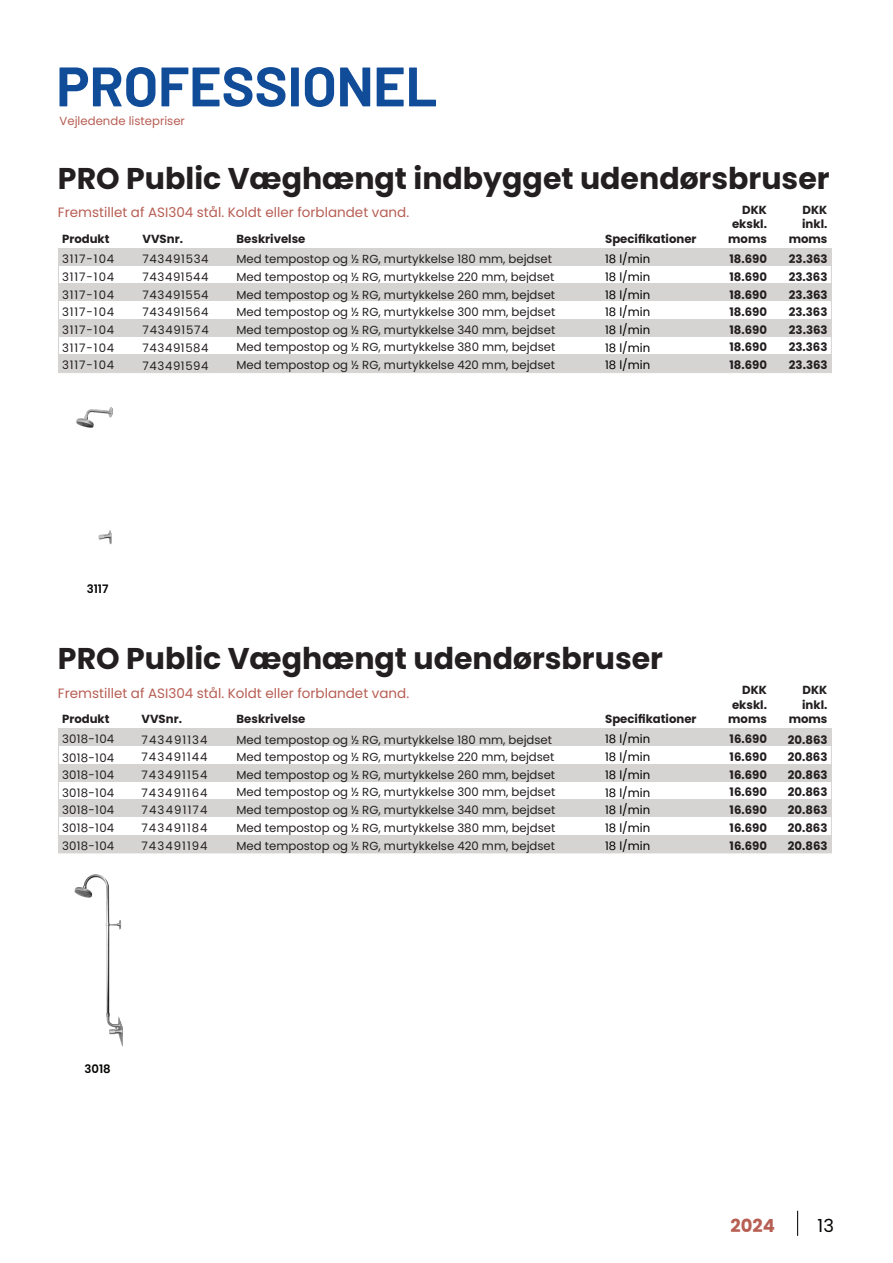
<style>
.page{position:relative;width:893px;height:1263px;background:#fff}
.page>*{position:absolute;margin:0;border:0;box-sizing:border-box;transform-origin:0 0}
.Rubrik_2{font:700 55.5px "Barlow";color:#114c99}
.Under_rubrik{font:700 30px "Poppins";color:#231f20}
.t1{font:700 18px "Poppins";color:#b85f54}
.t2{font:18px "Poppins";color:#040503}
.Mellem_rubrik{font:13.5px "Poppins";color:#b75e54}
.Brød{font:11.7px "Poppins";color:#231f20}
.Brød-2{font:700 11.7px "Poppins";color:#231f20}
.Mellem_rubrik-2{font:700 11.7px/14.7px "Poppins";color:#231f20;text-align:right}
.Brød-3{font:11.7px "Poppins";color:#000}
.Brød-4{font:11.7px "Poppins";letter-spacing:.09em;color:#231f20}
.Brød-5{font:11.7px "Poppins";letter-spacing:.05em;color:#231f20}
.Mellem_rubrik-3{font:11.7px "Poppins";color:#b75e54}
.Brød-6{font:11.7px "Poppins";letter-spacing:.095em;color:#231f20}
.Brød-7{font:11.7px "Poppins";letter-spacing:.1em;color:#231f20}
.Brød-8{font:11.7px "Poppins";letter-spacing:.055em;color:#231f20}
.Brød-9{font:11.7px "Poppins";letter-spacing:.065em;color:#231f20}
.Produkt_nr{font:600 11.7px "Poppins";color:#040503}
</style>
<div class="page">
<svg style="left:797px;top:1211px;width:1px;height:25px"></svg>
<img style="left:74px;top:874px;width:49px;height:173px">
<div style="left:58px;top:248px;width:774px;height:18px;background:#d5d4d3"></div>
<div style="left:58px;top:248px;width:774px;height:125px;border:1px solid #d5d4d3"></div>
<div style="left:58px;top:283px;width:774px;height:18px;background:#d5d4d3"></div>
<div style="left:58px;top:319px;width:774px;height:18px;background:#d5d4d3"></div>
<div style="left:58px;top:354px;width:774px;height:18px;background:#d5d4d3"></div>
<img style="left:76px;top:407px;width:37px;height:21px">
<div style="left:58px;top:728px;width:774px;height:18px;background:#d5d4d3"></div>
<div style="left:58px;top:728px;width:774px;height:125px;border:1px solid #d5d4d3"></div>
<div style="left:58px;top:764px;width:774px;height:17px;background:#d5d4d3"></div>
<div style="left:58px;top:799px;width:774px;height:18px;background:#d5d4d3"></div>
<div style="left:58px;top:835px;width:774px;height:17px;background:#d5d4d3"></div>
<img style="left:98px;top:530px;width:14px;height:15px">
<p class="Rubrik_2" style="left:56px;top:45px;width:383px">PROFESSIONEL</p>
<p class="Mellem_rubrik-3" style="left:60px;top:114px;width:127px">Vejledende listepriser</p>
<p class="Under_rubrik" style="left:58px;top:161px;width:773px">PRO Public Væghængt indbygget udendørsbruser</p>
<p class="Mellem_rubrik" style="left:58px;top:205px;width:353px">Fremstillet af ASI304 stål. Koldt eller forblandet vand.</p>
<p class="Brød" style="left:62px;top:252px;width:54px">3117-104</p>
<p class="Brød" style="left:62px;top:270px;width:54px">3117-104</p>
<p class="Mellem_rubrik-2" style="left:728px;top:202px;width:40px">DKK ekskl. moms</p>
<p class="Mellem_rubrik-2" style="left:789px;top:202px;width:40px">DKK inkl. moms</p>
<p class="Mellem_rubrik-2" style="left:62px;top:231px;width:49px">Produkt</p>
<p class="Mellem_rubrik-2" style="left:143px;top:231px;width:42px">VVSnr.</p>
<p class="Mellem_rubrik-2" style="left:237px;top:231px;width:70px">Beskrivelse</p>
<p class="Mellem_rubrik-2" style="left:605px;top:231px;width:93px">Specifikationer</p>
<p class="Brød-3" style="left:605px;top:252px;width:47px">18 l/min</p>
<p class="Brød-2" style="left:729px;top:252px;width:39px">18.690</p>
<p class="Brød-2" style="left:729px;top:270px;width:39px">18.690</p>
<p class="Brød-8" style="left:143px;top:252px;width:68px">743491534</p>
<p class="Brød-5" style="left:143px;top:270px;width:68px">743491544</p>
<p class="Brød-5" style="left:143px;top:288px;width:68px">743491554</p>
<p class="Brød-5" style="left:143px;top:305px;width:68px">743491564</p>
<p class="Brød-9" style="left:143px;top:323px;width:68px">743491574</p>
<p class="Brød-5" style="left:143px;top:341px;width:68px">743491584</p>
<p class="Brød-5" style="left:143px;top:359px;width:68px">743491594</p>
<p class="Brød" style="left:237px;top:252px;width:317px">Med tempostop og ½ RG, murtykkelse 180 mm, bejdset</p>
<p class="Brød" style="left:237px;top:270px;width:319px">Med tempostop og ½ RG, murtykkelse 220 mm, bejdset</p>
<p class="Brød-2" style="left:789px;top:252px;width:40px">23.363</p>
<p class="Brød-2" style="left:789px;top:270px;width:40px">23.363</p>
<p class="Brød-3" style="left:605px;top:270px;width:47px">18 l/min</p>
<p class="Brød-3" style="left:605px;top:288px;width:47px">18 l/min</p>
<p class="Brød-3" style="left:605px;top:305px;width:47px">18 l/min</p>
<p class="Brød-3" style="left:605px;top:323px;width:47px">18 l/min</p>
<p class="Brød-3" style="left:605px;top:341px;width:47px">18 l/min</p>
<p class="Brød-3" style="left:605px;top:358px;width:47px">18 l/min</p>
<p class="Brød" style="left:62px;top:288px;width:54px">3117-104</p>
<p class="Brød" style="left:237px;top:288px;width:320px">Med tempostop og ½ RG, murtykkelse 260 mm, bejdset</p>
<p class="Brød-2" style="left:729px;top:288px;width:39px">18.690</p>
<p class="Brød-2" style="left:789px;top:288px;width:40px">23.363</p>
<p class="Brød" style="left:62px;top:305px;width:54px">3117-104</p>
<p class="Brød" style="left:237px;top:305px;width:320px">Med tempostop og ½ RG, murtykkelse 300 mm, bejdset</p>
<p class="Brød-2" style="left:729px;top:305px;width:39px">18.690</p>
<p class="Brød-2" style="left:789px;top:305px;width:40px">23.363</p>
<p class="Brød" style="left:62px;top:323px;width:54px">3117-104</p>
<p class="Brød" style="left:237px;top:323px;width:320px">Med tempostop og ½ RG, murtykkelse 340 mm, bejdset</p>
<p class="Brød-2" style="left:729px;top:323px;width:39px">18.690</p>
<p class="Brød-2" style="left:789px;top:323px;width:40px">23.363</p>
<p class="Brød" style="left:62px;top:341px;width:54px">3117-104</p>
<p class="Brød" style="left:237px;top:340px;width:320px">Med tempostop og ½ RG, murtykkelse 380 mm, bejdset</p>
<p class="Brød-2" style="left:729px;top:340px;width:39px">18.690</p>
<p class="Brød-2" style="left:789px;top:340px;width:40px">23.363</p>
<p class="Brød" style="left:62px;top:358px;width:54px">3117-104</p>
<p class="Brød" style="left:237px;top:358px;width:320px">Med tempostop og ½ RG, murtykkelse 420 mm, bejdset</p>
<p class="Brød-2" style="left:729px;top:358px;width:39px">18.690</p>
<p class="Brød-2" style="left:789px;top:358px;width:40px">23.363</p>
<p class="Produkt_nr" style="left:87px;top:582px;width:23px">3117</p>
<p class="Under_rubrik" style="left:58px;top:641px;width:607px">PRO Public Væghængt udendørsbruser</p>
<p class="Mellem_rubrik" style="left:58px;top:685px;width:353px">Fremstillet af ASI304 stål. Koldt eller forblandet vand.</p>
<p class="Brød" style="left:62px;top:732px;width:54px">3018-104</p>
<p class="Brød" style="left:62px;top:751px;width:54px">3018-104</p>
<p class="Mellem_rubrik-2" style="left:728px;top:683px;width:40px">DKK ekskl. moms</p>
<p class="Mellem_rubrik-2" style="left:789px;top:683px;width:40px">DKK inkl. moms</p>
<p class="Mellem_rubrik-2" style="left:62px;top:711px;width:49px">Produkt</p>
<p class="Mellem_rubrik-2" style="left:142px;top:711px;width:42px">VVSnr.</p>
<p class="Mellem_rubrik-2" style="left:237px;top:711px;width:70px">Beskrivelse</p>
<p class="Mellem_rubrik-2" style="left:605px;top:712px;width:93px">Specifikationer</p>
<p class="Brød-3" style="left:605px;top:732px;width:47px">18 l/min</p>
<p class="Brød-2" style="left:730px;top:732px;width:39px">16.690</p>
<p class="Brød-2" style="left:730px;top:750px;width:39px">16.690</p>
<p class="Brød" style="left:237px;top:733px;width:317px">Med tempostop og ½ RG, murtykkelse 180 mm, bejdset</p>
<p class="Brød" style="left:237px;top:750px;width:319px">Med tempostop og ½ RG, murtykkelse 220 mm, bejdset</p>
<p class="Brød-2" style="left:788px;top:733px;width:41px">20.863</p>
<p class="Brød-2" style="left:788px;top:750px;width:41px">20.863</p>
<p class="Brød-6" style="left:142px;top:733px;width:68px">743491134</p>
<p class="Brød-4" style="left:142px;top:750px;width:68px">743491144</p>
<p class="Brød-4" style="left:142px;top:768px;width:68px">743491154</p>
<p class="Brød-4" style="left:142px;top:786px;width:68px">743491164</p>
<p class="Brød-7" style="left:142px;top:803px;width:68px">743491174</p>
<p class="Brød-4" style="left:142px;top:821px;width:68px">743491184</p>
<p class="Brød-4" style="left:142px;top:839px;width:68px">743491194</p>
<p class="Brød-3" style="left:605px;top:750px;width:47px">18 l/min</p>
<p class="Brød-3" style="left:605px;top:768px;width:47px">18 l/min</p>
<p class="Brød-3" style="left:605px;top:786px;width:47px">18 l/min</p>
<p class="Brød-3" style="left:605px;top:803px;width:47px">18 l/min</p>
<p class="Brød-3" style="left:605px;top:821px;width:47px">18 l/min</p>
<p class="Brød-3" style="left:605px;top:839px;width:47px">18 l/min</p>
<p class="Brød" style="left:62px;top:768px;width:54px">3018-104</p>
<p class="Brød" style="left:237px;top:768px;width:320px">Med tempostop og ½ RG, murtykkelse 260 mm, bejdset</p>
<p class="Brød-2" style="left:730px;top:768px;width:39px">16.690</p>
<p class="Brød-2" style="left:788px;top:768px;width:41px">20.863</p>
<p class="Brød" style="left:62px;top:786px;width:54px">3018-104</p>
<p class="Brød" style="left:237px;top:785px;width:320px">Med tempostop og ½ RG, murtykkelse 300 mm, bejdset</p>
<p class="Brød-2" style="left:730px;top:785px;width:39px">16.690</p>
<p class="Brød-2" style="left:788px;top:785px;width:41px">20.863</p>
<p class="Brød" style="left:62px;top:803px;width:54px">3018-104</p>
<p class="Brød" style="left:237px;top:803px;width:320px">Med tempostop og ½ RG, murtykkelse 340 mm, bejdset</p>
<p class="Brød-2" style="left:730px;top:803px;width:39px">16.690</p>
<p class="Brød-2" style="left:788px;top:803px;width:41px">20.863</p>
<p class="Brød" style="left:62px;top:821px;width:54px">3018-104</p>
<p class="Brød" style="left:237px;top:821px;width:320px">Med tempostop og ½ RG, murtykkelse 380 mm, bejdset</p>
<p class="Brød-2" style="left:730px;top:821px;width:39px">16.690</p>
<p class="Brød-2" style="left:788px;top:821px;width:41px">20.863</p>
<p class="Brød" style="left:62px;top:839px;width:54px">3018-104</p>
<p class="Brød" style="left:237px;top:839px;width:320px">Med tempostop og ½ RG, murtykkelse 420 mm, bejdset</p>
<p class="Brød-2" style="left:730px;top:839px;width:39px">16.690</p>
<p class="Brød-2" style="left:788px;top:839px;width:41px">20.863</p>
<p class="Produkt_nr" style="left:84px;top:1062px;width:28px">3018</p>
<h3 class="t1" style="left:731px;top:1215px;width:46px">2024</h3>
<h3 class="t2" style="left:818px;top:1215px;width:18px">13</h3>
</div>
